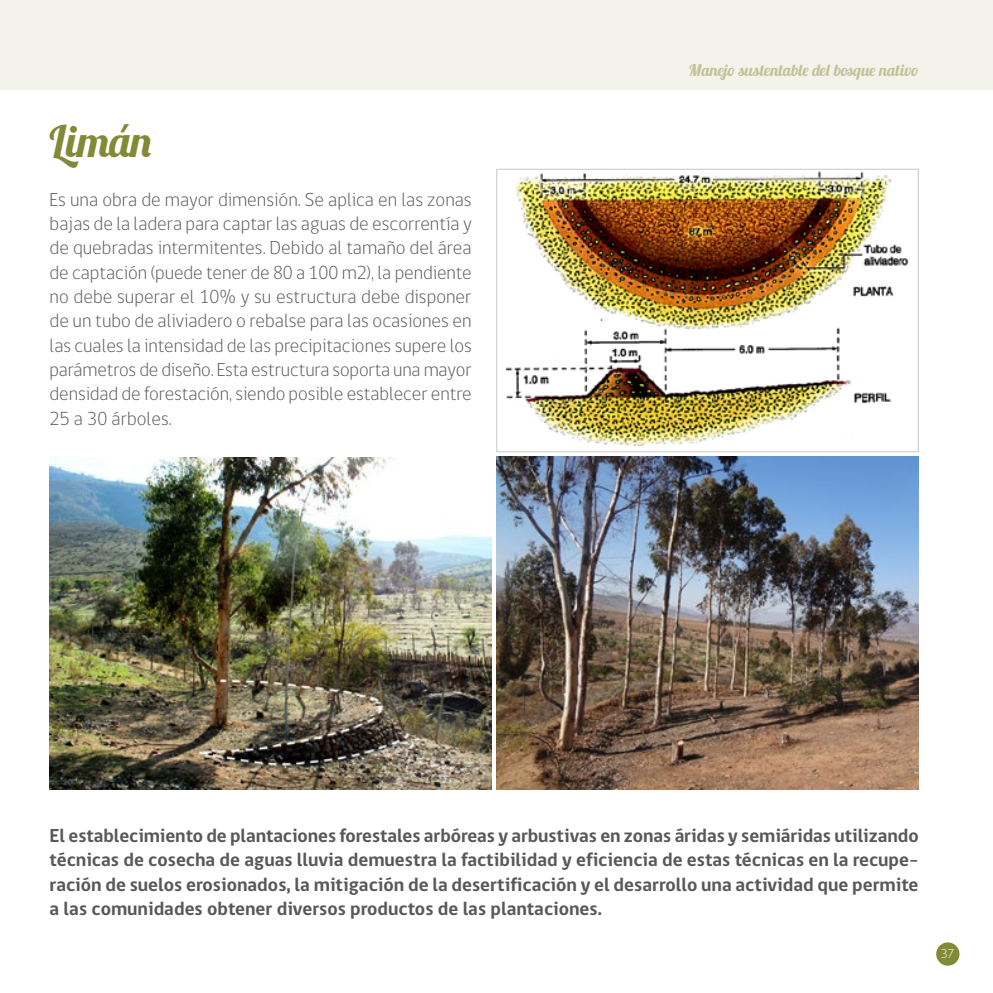
<style>
.page{position:relative;width:993px;height:993px;background:#fff}
.page>*{position:absolute;margin:0;border:0;box-sizing:border-box;transform-origin:0 0}
.t1{font:43.75px "Lobster 1.3";letter-spacing:-.01em;color:#818b36}
.t2{font:300 19.25px/24.3px "gob CL";letter-spacing:-.005em;color:#58585a;text-align:justify}
.t3{font:700 19.25px/24.3px "gob CL";color:#58585a;text-align:justify}
.t4{font:16.28px "Lobster 1.3";color:#c2c196}
.t5{font:300 13.12px "gob CL";color:#fff}
</style>
<div class="page">
<div style="left:0;top:0;width:992px;height:89px;background:#f4f3eb"></div>
<div style="left:935px;top:942px;width:24px;height:23px;background:#818b36;border-radius:50%"></div>
<img style="left:505px;top:171px;width:404px;height:276px">
<div style="left:496px;top:169px;width:422px;height:283px;border:1px solid #c6c7c9"></div>
<img style="left:50px;top:457px;width:441px;height:332px">
<img style="left:496px;top:457px;width:422px;height:332px">
<h1 class="t1" style="left:50px;top:113px;width:104px">Limán</h1>
<p class="t2" style="left:50px;top:187px;width:423px">Es una obra de mayor dimensión. Se aplica en las zonas bajas de la ladera para captar las aguas de escorrentía y de quebradas intermitentes. Debido al tamaño del área de captación (puede tener de 80 a 100 m2), la pendiente no debe superar el 10% y su estructura debe disponer de un tubo de aliviadero o rebalse para las ocasiones en las cuales la intensidad de las precipitaciones supere los parámetros de diseño. Esta estructura soporta una mayor densidad de forestación, siendo posible establecer entre 25 a 30 árboles.</p>
<p class="t4" style="left:688px;top:60px;width:231px">Manejo sustentable del bosque nativo</p>
<p class="t3" style="left:50px;top:823px;width:870px">El establecimiento de plantaciones forestales arbóreas y arbustivas en zonas áridas y semiáridas utilizando técnicas de cosecha de aguas lluvia demuestra la factibilidad y eficiencia de estas técnicas en la recupe&shy;ración de suelos erosionados, la mitigación de la desertificación y el desarrollo una actividad que permite a las comunidades obtener diversos productos de las plantaciones.</p>
<p class="t5" style="left:940px;top:944px;width:15px">37</p>
</div>
